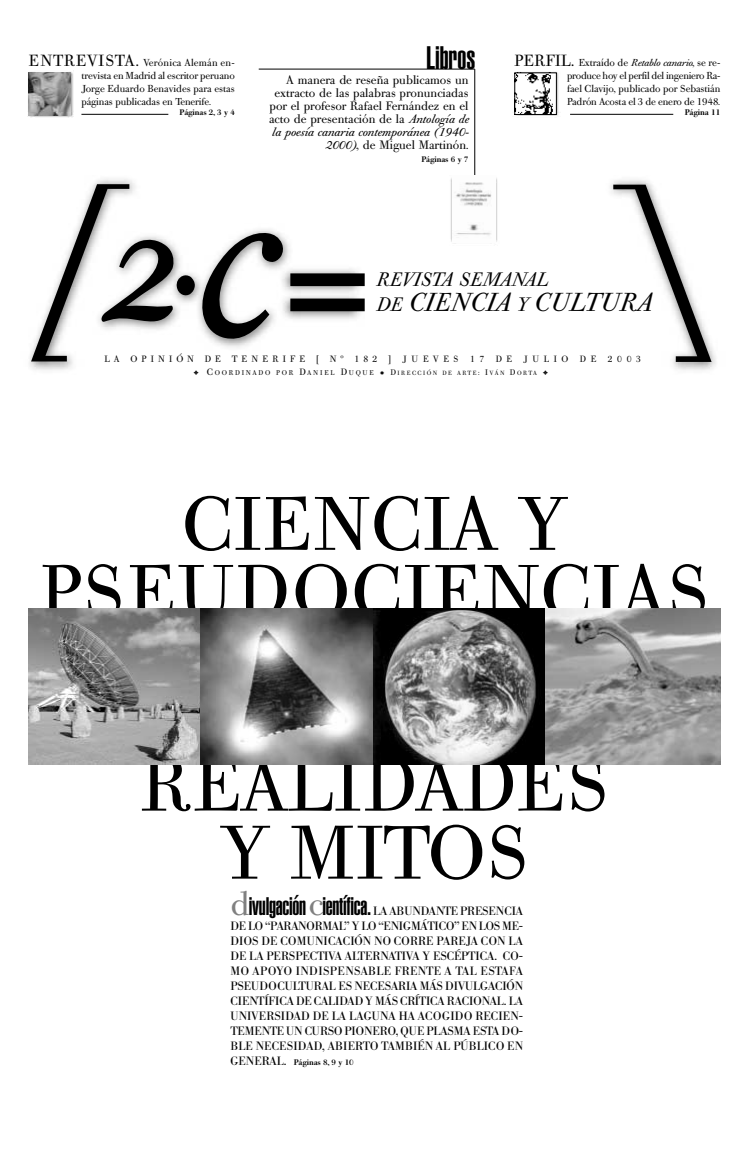
<style>
.page{position:relative;width:749px;height:1151px;background:#fff}
.page>*{position:absolute;margin:0;border:0;box-sizing:border-box;transform-origin:0 0}
.t1{font:75px/68px "Bodoni Old Face BE";letter-spacing:.015em;color:#000;text-align:center}
.t2{font:75px/68px "Bodoni Old Face BE";letter-spacing:-.005em;color:#000;text-align:center}
.t3{font:900 extra-condensed 32px "Helvetica";color:#000}
.t4{font:italic 25.7px "Bodoni Old Face BE";letter-spacing:.02em;color:#000}
.t5{font:900 extra-condensed 25px "Helvetica";letter-spacing:-.01em;color:#000}
.t6{font:italic 19.3px "Bodoni Old Face BE";letter-spacing:.01em;color:#000}
.t7{font:12px/15px "Bodoni BE";letter-spacing:.01em;color:#000;text-align:justify}
.t8{font:12px/13px "Bodoni Old Face BE";color:#000;text-align:right}
.t9{font:10px/13px "Bodoni Old Face BE";letter-spacing:-.01em;color:#000;text-align:justify}
.t10{font:9.1px "Bodoni Old Face BE";letter-spacing:.455em;color:#000}
.t11{font:9px "Bodoni Old Face BE";letter-spacing:.515em;color:#000}
.t12{font:500 8.1px "Bodoni Old Face BE";letter-spacing:-.01em;color:#000}
.t13{font:500 8px "Bodoni Old Face BE";letter-spacing:-.01em;color:#000}
.t14{font:6.9px "Bodoni Old Face BE";letter-spacing:.245em;color:#000}
.s1{font-size:16px}
.s2{font-style:italic}
.s3{font-size:19.3px}
.s4{font-size:9px}
.s5{font-size:9.1px}
.s6{font-size:8px}
.s7{font-size:6px}
.s8{font-family:"Bodoni Old Face BE";font-weight:400;font-stretch:normal;font-size:33px;color:#808080}
.s9{font-family:"Bodoni BE";font-weight:400;font-stretch:normal;font-size:12px}
</style>
<div class="page">
<img style="left:29px;top:145px;width:687px;height:225px">
<img style="left:28px;top:72px;width:45px;height:45px">
<img style="left:29px;top:73px;width:42px;height:43px">
<hr style="left:81px;top:114px;width:87px;height:1px;background:#000">
<img style="left:514px;top:72px;width:44px;height:44px">
<svg style="left:514px;top:73px;width:160px;height:42px"></svg>
<svg style="left:613px;top:185px;width:99px;height:177px"></svg>
<svg style="left:31px;top:184px;width:253px;height:177px"></svg>
<div style="left:290px;top:273px;width:75px;height:13px;background:#000"></div>
<div style="left:290px;top:299px;width:75px;height:12px;background:#000"></div>
<img style="left:449px;top:175px;width:51px;height:71px">
<hr style="left:259px;top:69px;width:216px;height:1px;background:#000">
<hr style="left:475px;top:69px;width:1px;height:115px;background:#000">
<img style="left:453px;top:175px;width:42px;height:67px">
<img style="left:29px;top:609px;width:172px;height:155px">
<img style="left:201px;top:609px;width:519px;height:155px">
<p class="t9" style="left:81px;top:57px;width:155px;text-indent:-52px"><span class="s1">ENTREVISTA.</span> Verónica Alemán en&shy;trevista en Madrid al escritor peruano Jorge Eduardo Benavides para estas páginas publicadas en Tenerife.</p>
<p class="t3" style="left:426px;top:46px;width:51px">Libros</p>
<p class="t8" style="left:269px;top:75px;width:201px">A manera de reseña publicamos un extracto de las palabras pronunciadas por el profesor Rafael Fernández en el acto de presentación de la <span class="s2">Antología de la poesía canaria contemporánea (1940- 2000)</span>, de Miguel Martinón.</p>
<p class="t13" style="left:422px;top:156px;width:49px">Páginas 6 y 7</p>
<p class="t13" style="left:180px;top:109px;width:57px">Páginas 2, 3 y 4</p>
<p class="t9" style="left:567px;top:57px;width:155px;text-indent:-52px"><span class="s1">PERFIL.</span> Extraído de <span class="s2">Retablo canario</span>, se re&shy;produce hoy el perfil del ingeniero Ra&shy;fael Clavijo, publicado por Sebastián Padrón Acosta el 3 de enero de 1948.</p>
<p class="t12" style="left:685px;top:109px;width:37px">Página 11</p>
<p class="t6" style="left:376px;top:271px;width:173px">REVISTA SEMANAL</p>
<p class="t4" style="left:376px;top:292px;width:277px"><span class="s3">DE</span> CIENCIA <span class="s3">Y</span> CULTURA</p>
<p class="t10" style="left:104px;top:355px;width:356px">LA OPINIÓN DE TENERIFE [ Nº 182 ] <span class="s4">JUEVES</span></p>
<p class="t11" style="left:470px;top:355px;width:15px">1 7</p>
<p class="t11" style="left:496px;top:355px;width:18px">D E</p>
<p class="t11" style="left:524px;top:355px;width:46px">JULIO</p>
<p class="t11" style="left:580px;top:355px;width:18px">D E</p>
<p class="t11" style="left:608px;top:355px;width:35px">2003</p>
<p class="t14" style="left:194px;top:370px;width:356px">✦ <span class="s5">C</span>OORDINADO POR <span class="s5">D</span>ANIEL <span class="s5">D</span>UQUE ✹ <span class="s6">D</span><span class="s7">IRECCIÓN DE ARTE</span><span class="s6">: I</span><span class="s7">VÁN</span> <span class="s6">D</span><span class="s7">ORTA</span> ✦</p>
<p class="t1" style="left:40px;top:499px;width:671px">CIENCIA Y<br>PSEUDOCIENCIAS</p>
<p class="t2" style="left:141px;top:760px;width:470px">REALIDADES<br>Y MITOS</p>
<p class="t5" style="left:230px;top:897px;width:294px"><span class="s8">d</span>ivulgación <span class="s8">c</span>ientífica. <span class="s9">LA ABUNDANTE PRESENCIA</span></p>
<p class="t7" style="left:230px;top:920px;width:294px">DE LO “PARANORMAL” Y LO “ENIGMÁTICO” EN LOS ME-DIOS DE COMUNICACIÓN NO CORRE PAREJA CON LA DE LA PERSPECTIVA ALTERNATIVA Y ESCÉPTICA. CO-MO APOYO INDISPENSABLE FRENTE A TAL ESTAFA PSEUDOCULTURAL ES NECESARIA MÁS DIVULGACIÓN CIENTÍFICA DE CALIDAD Y MÁS CRÍTICA RACIONAL. LA UNIVERSIDAD DE LA LAGUNA HA ACOGIDO RECIEN-TEMENTE UN CURSO PIONERO, QUE PLASMA ESTA DO-BLE NECESIDAD, ABIERTO TAMBIÉN AL PÚBLICO EN GENERAL.</p>
<p class="t13" style="left:294px;top:1059px;width:62px">Páginas 8, 9 y 10</p>
</div>
